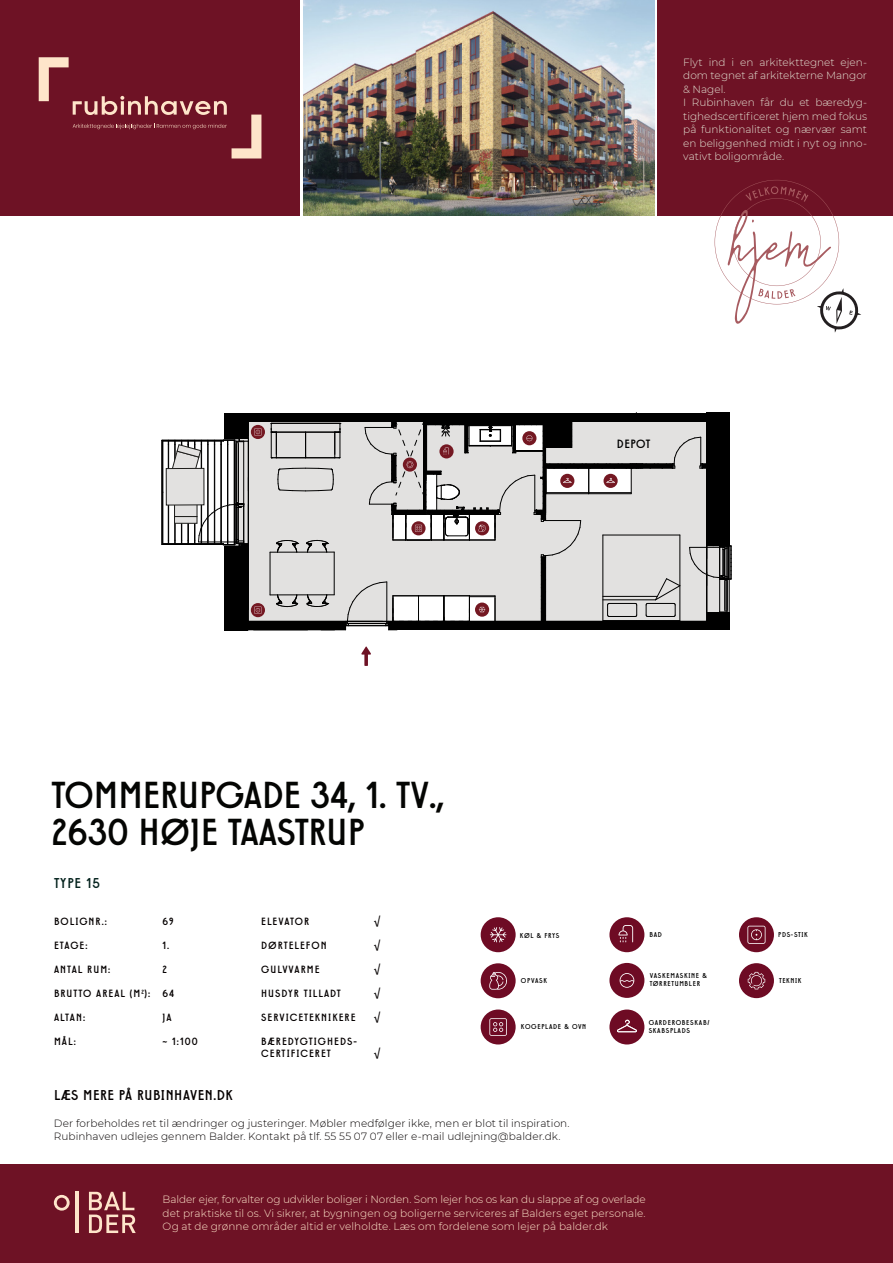
<style>
.page{position:relative;width:893px;height:1263px;background:#fff}
.page>*{position:absolute;margin:0;border:0;box-sizing:border-box;transform-origin:0 0}
.t1{font:600 37.5px/37.5px "Neue Droschke";color:#040503}
.t2{font:600 14.25px "Neue Droschke";letter-spacing:.04em;color:#050000}
.t3{font:600 14.25px "Neue Droschke";letter-spacing:.06em;color:#05231e}
.t4{font:600 12px "Neue Droschke";letter-spacing:.045em;color:#000}
.t5{font:300 10.5px/13.5px "Montserrat";letter-spacing:.01em;color:#fee5ca;text-align:justify}
.t6{font:300 10.5px/13.5px "Montserrat";color:#e1dfd0}
.t7{font:300 10.5px/13.5px "Montserrat";letter-spacing:.01em;color:#050000}
.t8{font:600 10.5px/12px "Neue Droschke";letter-spacing:.1em;color:#050000}
.t9{font:600 10.5px "Neue Droschke";letter-spacing:.1em;color:#050001}
.t10{font:600 7.05px/8.1px "Neue Droschke";letter-spacing:.1em;color:#000001}
</style>
<div class="page">
<div style="left:657px;top:0;width:236px;height:216px;background:#6e1225"></div>
<div style="left:739px;top:917px;width:35px;height:35px;background:#6e0b24;border-radius:50%"></div>
<svg style="left:747px;top:926px;width:18px;height:18px"></svg>
<div style="left:609px;top:1009px;width:35px;height:35px;background:#6e0b24;border-radius:50%"></div>
<svg style="left:617px;top:1020px;width:20px;height:12px"></svg>
<div style="left:481px;top:917px;width:35px;height:35px;background:#6e0b24;border-radius:50%"></div>
<svg style="left:490px;top:927px;width:16px;height:15px"></svg>
<div style="left:739px;top:963px;width:35px;height:35px;background:#6e0b24;border-radius:50%"></div>
<svg style="left:748px;top:972px;width:17px;height:17px"></svg>
<div style="left:609px;top:963px;width:35px;height:35px;background:#6e0b24;border-radius:50%"></div>
<svg style="left:620px;top:973px;width:14px;height:15px"></svg>
<div style="left:481px;top:963px;width:35px;height:35px;background:#6e0b24;border-radius:50%"></div>
<svg style="left:489px;top:972px;width:18px;height:18px"></svg>
<div style="left:481px;top:1009px;width:35px;height:35px;background:#6e0b24;border-radius:50%"></div>
<svg style="left:489px;top:1018px;width:18px;height:18px"></svg>
<div style="left:609px;top:917px;width:35px;height:35px;background:#6e0b24;border-radius:50%"></div>
<svg style="left:618px;top:925px;width:15px;height:17px"></svg>
<div style="left:0;top:1165px;width:893px;height:98px;background:#6e1225"></div>
<svg style="left:54px;top:1195px;width:16px;height:15px"></svg>
<hr style="left:75px;top:1192px;width:4px;height:41px;background:#fee5ca">
<svg style="left:89px;top:1192px;width:47px;height:41px"></svg>
<div style="left:0;top:0;width:300px;height:216px;background:#6e1225"></div>
<img style="left:303px;top:0;width:351px;height:216px">
<svg style="left:39px;top:57px;width:222px;height:101px"></svg>
<svg style="left:715px;top:180px;width:146px;height:153px"></svg>
<svg style="left:361px;top:646px;width:10px;height:20px"></svg>
<div style="left:225px;top:413px;width:482px;height:8px;background:#000"></div>
<hr style="left:248px;top:421px;width:144px;height:1px;background:#000">
<hr style="left:270px;top:552px;width:1px;height:43px;background:#000">
<div style="left:251px;top:425px;width:14px;height:14px;background:#741822;border-radius:50%"></div>
<div style="left:251px;top:603px;width:14px;height:14px;background:#741822;border-radius:50%"></div>
<svg style="left:162px;top:417px;width:100px;height:204px"></svg>
<svg style="left:271px;top:412px;width:461px;height:218px;background:#bdbbba"></svg>
<hr style="left:729px;top:499px;width:1px;height:116px;background:#000">
<div style="left:224px;top:546px;width:24px;height:84px;background:#000"></div>
<div style="left:707px;top:612px;width:22px;height:18px;background:#000"></div>
<div style="left:389px;top:621px;width:340px;height:9px;background:#000"></div>
<div style="left:225px;top:413px;width:23px;height:26px;background:#000"></div>
<div style="left:706px;top:413px;width:24px;height:133px;background:#000"></div>
<div style="left:236px;top:621px;width:110px;height:9px;background:#000"></div>
<div style="left:546px;top:418px;width:26px;height:29px;background:#000"></div>
<p class="t6" style="left:683px;top:55px;width:185px">Flyt ind i en arkitekttegnet ejen&shy;dom tegnet af arkitekterne Mangor &amp; Nagel.<br>I Rubinhaven får du et bæredyg&shy;tighedscertificeret hjem med fokus på funktionalitet og nærvær samt en beliggenhed midt i nyt og inno&shy;vativt boligområde.</p>
<p class="t4" style="left:617px;top:437px;width:35px">DEPOT</p>
<p class="t1" style="left:52px;top:777px;width:394px">TOMMERUPGADE 34, 1. TV.,<br>2630 HØJE TAASTRUP</p>
<p class="t3" style="left:54px;top:875px;width:48px">TYPE 15</p>
<p class="t9" style="left:54px;top:916px;width:54px">BOLIGNR.:</p>
<p class="t9" style="left:162px;top:916px;width:13px">69</p>
<p class="t9" style="left:54px;top:940px;width:35px">ETAGE:</p>
<p class="t9" style="left:162px;top:940px;width:8px">1.</p>
<p class="t9" style="left:54px;top:964px;width:58px">ANTAL RUM:</p>
<p class="t9" style="left:162px;top:964px;width:6px">2</p>
<p class="t9" style="left:54px;top:988px;width:122px">BRUTTO AREAL (M<sup>2</sup>): 64</p>
<p class="t9" style="left:54px;top:1012px;width:33px">ALTAN:</p>
<p class="t9" style="left:162px;top:1012px;width:11px">JA</p>
<p class="t9" style="left:54px;top:1036px;width:23px">MÅL:</p>
<p class="t9" style="left:162px;top:1036px;width:37px">~ 1:100</p>
<h2 class="t2" style="left:54px;top:1087px;width:180px">LÆS MERE PÅ RUBINHAVEN.DK</h2>
<p class="t8" style="left:261px;top:916px;width:50px">ELEVATOR</p>
<p class="t8" style="left:374px;top:916px;width:8px">√</p>
<p class="t8" style="left:261px;top:940px;width:67px">DØRTELEFON</p>
<p class="t8" style="left:374px;top:940px;width:8px">√</p>
<p class="t8" style="left:261px;top:964px;width:60px">GULVVARME</p>
<p class="t8" style="left:374px;top:964px;width:8px">√</p>
<p class="t8" style="left:261px;top:988px;width:81px">HUSDYR TILLADT</p>
<p class="t8" style="left:374px;top:988px;width:8px">√</p>
<p class="t8" style="left:261px;top:1012px;width:96px">SERVICETEKNIKERE</p>
<p class="t8" style="left:374px;top:1012px;width:8px">√</p>
<p class="t8" style="left:261px;top:1036px;width:97px">BÆREDYGTIGHEDS-<br>CERTIFICERET</p>
<p class="t8" style="left:374px;top:1048px;width:8px">√</p>
<p class="t10" style="left:520px;top:931px;width:41px">KØL &amp; FRYS</p>
<p class="t10" style="left:521px;top:977px;width:28px">OPVASK</p>
<p class="t10" style="left:521px;top:1022px;width:67px">KOGEPLADE &amp; OVN</p>
<p class="t7" style="left:54px;top:1116px;width:517px">Der forbeholdes ret til ændringer og justeringer. Møbler medfølger ikke, men er blot til inspiration.<br>Rubinhaven udlejes gennem Balder. Kontakt på tlf. 55 55 07 07 eller e-mail udlejning@balder.dk.</p>
<p class="t10" style="left:649px;top:931px;width:14px">BAD</p>
<p class="t10" style="left:650px;top:972px;width:59px">VASKEMASKINE &amp;<br>TØRRETUMBLER</p>
<p class="t10" style="left:649px;top:1018px;width:62px">GARDEROBESKAB/<br>SKABSPLADS</p>
<p class="t10" style="left:778px;top:931px;width:31px">PDS-STIK</p>
<p class="t10" style="left:779px;top:976px;width:24px">TEKNIK</p>
<p class="t5" style="left:163px;top:1192px;width:485px">Balder ejer, forvalter og udvikler boliger i Norden. Som lejer hos os kan du slappe af og overlade det praktiske til os. Vi sikrer, at bygningen og boligerne serviceres af Balders eget personale.<br>Og at de grønne områder altid er velholdte. Læs om fordelene som lejer på balder.dk</p>
</div>
